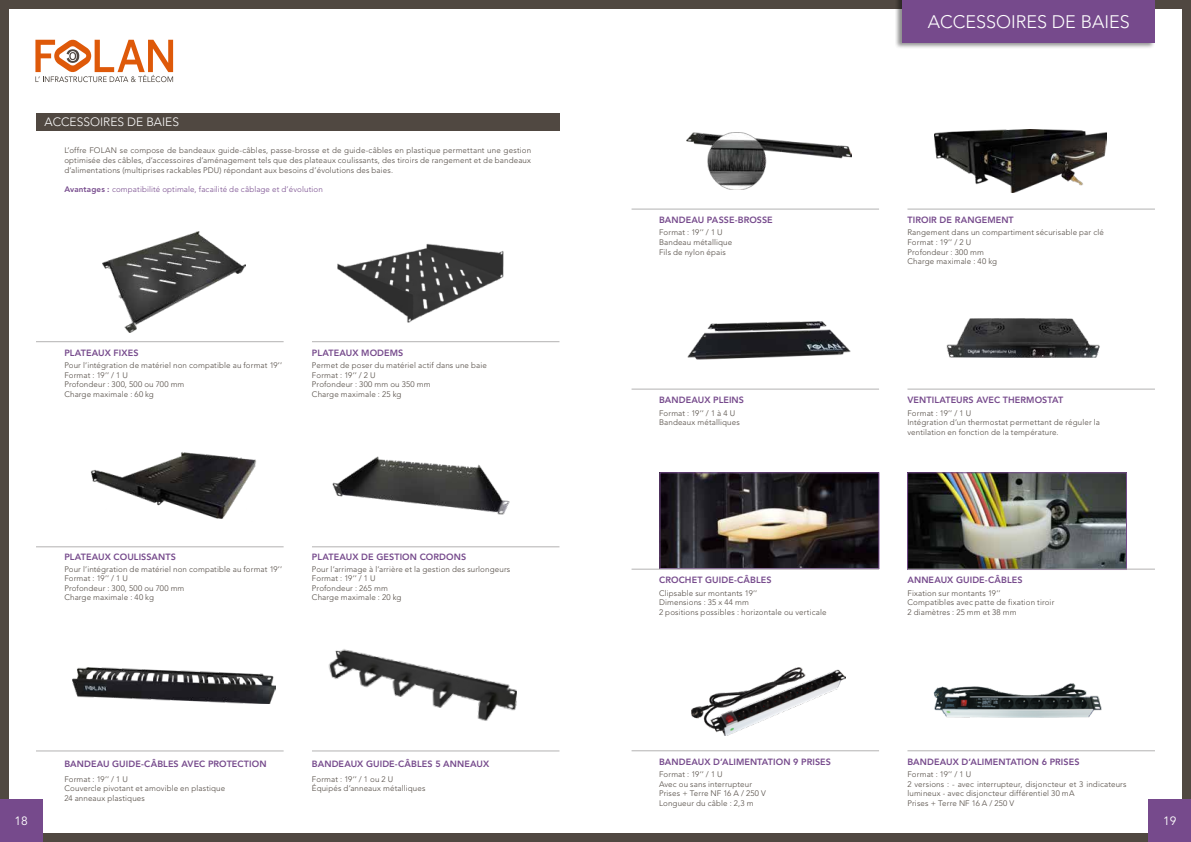
<style>
.page{position:relative;width:1191px;height:842px;background:#fff}
.page>*{position:absolute;margin:0;border:0;box-sizing:border-box;transform-origin:0 0}
.t1{font:300 18px "Avenir LT Std";color:#fff}
.t2{font:300 12px "Avenir LT Std";color:#fff}
.t3{font:12px "Avenir LT Std";color:#fff}
.t4{font:800 9px "Avenir LT Std";letter-spacing:.01em;color:#764a8c}
.t5{font:300 8px/9.6px "Avenir LT Std";letter-spacing:.015em;color:#504841}
.t6{font:300 8px "Avenir LT Std";letter-spacing:.015em;color:#764a8c}
.s1{font-weight:800}
</style>
<div class="page">
<div style="left:0;top:0;width:1191px;height:9px;background:#504841"></div>
<div style="left:0;top:833px;width:1191px;height:9px;background:#504841"></div>
<div style="left:0;top:0;width:9px;height:842px;background:#504841"></div>
<div style="left:1182px;top:0;width:9px;height:842px;background:#504841"></div>
<svg style="left:35px;top:39px;width:138px;height:43px"></svg>
<div style="left:0;top:799px;width:43px;height:43px;background:#764a8c"></div>
<div style="left:1148px;top:799px;width:43px;height:43px;background:#764a8c"></div>
<div style="left:894px;top:0;width:261px;height:49px;background:#000;opacity:.44"></div>
<div style="left:902px;top:0;width:253px;height:43px;background:#764a8c"></div>
<img style="left:332px;top:456px;width:178px;height:59px">
<img style="left:91px;top:452px;width:166px;height:67px">
<img style="left:337px;top:243px;width:167px;height:79px">
<img style="left:103px;top:231px;width:142px;height:101px">
<img style="left:328px;top:649px;width:189px;height:72px">
<img style="left:72px;top:668px;width:203px;height:35px">
<img style="left:687px;top:321px;width:164px;height:39px">
<img style="left:686px;top:132px;width:165px;height:58px">
<img style="left:934px;top:129px;width:172px;height:63px">
<img style="left:933px;top:683px;width:169px;height:35px">
<img style="left:692px;top:667px;width:153px;height:69px">
<img style="left:662px;top:475px;width:215px;height:92px">
<div style="left:660px;top:473px;width:219px;height:96px;border:1px solid #744a8c"></div>
<img style="left:909px;top:475px;width:215px;height:93px">
<div style="left:907px;top:473px;width:219px;height:97px;border:1px solid #744a8c"></div>
<div style="left:36px;top:113px;width:523px;height:17px;background:#504841"></div>
<hr style="left:36px;top:341px;width:248px;height:1px;background:#b3b2b2">
<hr style="left:36px;top:546px;width:248px;height:1px;background:#b3b2b2">
<hr style="left:36px;top:750px;width:248px;height:1px;background:#b3b2b2">
<hr style="left:312px;top:341px;width:247px;height:1px;background:#b3b2b2">
<hr style="left:631px;top:209px;width:248px;height:1px;background:#b3b2b2">
<hr style="left:631px;top:389px;width:248px;height:1px;background:#b3b2b2">
<hr style="left:631px;top:569px;width:248px;height:1px;background:#b3b2b2">
<hr style="left:631px;top:750px;width:248px;height:1px;background:#b3b2b2">
<hr style="left:907px;top:209px;width:248px;height:1px;background:#b3b2b2">
<hr style="left:907px;top:569px;width:248px;height:1px;background:#b3b2b2">
<hr style="left:907px;top:750px;width:248px;height:1px;background:#b3b2b2">
<hr style="left:312px;top:546px;width:247px;height:1px;background:#b3b2b2">
<hr style="left:312px;top:750px;width:247px;height:1px;background:#b3b2b2">
<hr style="left:907px;top:389px;width:248px;height:1px;background:#b3b2b2">
<img style="left:946px;top:318px;width:154px;height:40px">
<h2 class="t2" style="left:45px;top:114px;width:136px">ACCESSOIRES DE BAIES</h2>
<p class="t5" style="left:64px;top:146px;width:468px;text-align:justify">L’offre FOLAN se compose de bandeaux guide-câbles, passe-brosse et de guide-câbles en plastique permettant une gestion optimisée des câbles, d’accessoires d’aménagement tels que des plateaux coulissants, des tiroirs de rangement et de bandeaux d’alimentations (multiprises rackables PDU) répondant aux besoins d’évolutions des baies.</p>
<p class="t6" style="left:64px;top:184px;width:260px"><span class="s1">Avantages :</span> compatibilité optimale, facailité de câblage et d’évolution</p>
<p class="t4" style="left:64px;top:347px;width:76px">PLATEAUX FIXES</p>
<p class="t5" style="left:64px;top:361px;width:219px">Pour l’intégration de matériel non compatible au format 19’’<br>Format : 19’’ / 1 U<br>Profondeur : 300, 500 ou 700 mm<br>Charge maximale : 60 kg</p>
<p class="t4" style="left:312px;top:347px;width:93px">PLATEAUX MODEMS</p>
<p class="t5" style="left:312px;top:361px;width:176px">Permet de poser du matériel actif dans une baie<br>Format : 19’’ / 2 U<br>Profondeur : 300 mm ou 350 mm<br>Charge maximale : 25 kg</p>
<p class="t4" style="left:64px;top:551px;width:113px">PLATEAUX COULISSANTS</p>
<p class="t5" style="left:64px;top:564px;width:219px">Pour l’intégration de matériel non compatible au format 19’’<br>Format : 19’’ / 1 U<br>Profondeur : 300, 500 ou 700 mm<br>Charge maximale : 40 kg</p>
<p class="t4" style="left:312px;top:551px;width:156px">PLATEAUX DE GESTION CORDONS</p>
<p class="t5" style="left:312px;top:564px;width:200px">Pour l’arrimage à l’arrière et la gestion des surlongeurs<br>Format : 19’’ / 1 U<br>Profondeur : 265 mm<br>Charge maximale : 20 kg</p>
<p class="t4" style="left:64px;top:758px;width:204px">BANDEAU GUIDE-CÂBLES AVEC PROTECTION</p>
<p class="t5" style="left:64px;top:774px;width:162px">Format : 19’’ / 1 U<br>Couvercle pivotant et amovible en plastique<br>24 anneaux plastiques</p>
<p class="t4" style="left:312px;top:758px;width:179px">BANDEAUX GUIDE-CÂBLES 5 ANNEAUX</p>
<p class="t5" style="left:312px;top:774px;width:115px">Format : 19’’ / 1 ou 2 U<br>Équipés d’anneaux métalliques</p>
<h1 class="t1" style="left:927px;top:11px;width:203px">ACCESSOIRES DE BAIES</h1>
<p class="t4" style="left:659px;top:214px;width:115px">BANDEAU PASSE-BROSSE</p>
<p class="t4" style="left:907px;top:214px;width:108px">TIROIR DE RANGEMENT</p>
<p class="t5" style="left:659px;top:228px;width:75px">Format : 19’’ / 1 U<br>Bandeau métallique<br>Fils de nylon épais</p>
<p class="t5" style="left:907px;top:228px;width:198px">Rangement dans un compartiment sécurisable par clé<br>Format : 19’’ / 2 U<br>Profondeur : 300 mm<br>Charge maximale : 40 kg</p>
<p class="t4" style="left:659px;top:394px;width:86px">BANDEAUX PLEINS</p>
<p class="t4" style="left:907px;top:394px;width:157px">VENTILATEURS AVEC THERMOSTAT</p>
<p class="t5" style="left:659px;top:408px;width:82px">Format : 19’’ / 1 à 4 U<br>Bandeaux métalliques</p>
<p class="t5" style="left:907px;top:408px;width:194px">Format : 19’’ / 1 U<br>Intégration d’un thermostat permettant de réguler la ventilation en fonction de la température.</p>
<p class="t4" style="left:659px;top:574px;width:114px">CROCHET GUIDE-CÂBLES</p>
<p class="t4" style="left:907px;top:574px;width:117px">ANNEAUX GUIDE-CÂBLES</p>
<p class="t5" style="left:659px;top:588px;width:169px">Clipsable sur montants 19’’<br>Dimensions : 35 x 44 mm<br>2 positions possibles : horizontale ou verticale</p>
<p class="t5" style="left:907px;top:588px;width:148px">Fixation sur montants 19’’<br>Compatibles avec patte de fixation tiroir<br>2 diamètres : 25 mm et 38 mm</p>
<p class="t4" style="left:659px;top:756px;width:173px">BANDEAUX D’ALIMENTATION 9 PRISES</p>
<p class="t4" style="left:907px;top:756px;width:173px">BANDEAUX D’ALIMENTATION 6 PRISES</p>
<p class="t5" style="left:659px;top:770px;width:108px">Format : 19’’ / 1 U<br>Avec ou sans interrupteur<br>Prises + Terre NF 16 A / 250 V<br>Longueur du câble : 2,3 m</p>
<p class="t5" style="left:907px;top:770px;width:221px">Format : 19’’ / 1 U<br>2 versions : - avec interrupteur, disjoncteur et 3 indicateurs lumineux - avec disjoncteur différentiel 30 mA<br>Prises + Terre NF 16 A / 250 V</p>
<h2 class="t3" style="left:15px;top:814px;width:15px">18</h2>
<h2 class="t3" style="left:1163px;top:814px;width:15px">19</h2>
</div>
